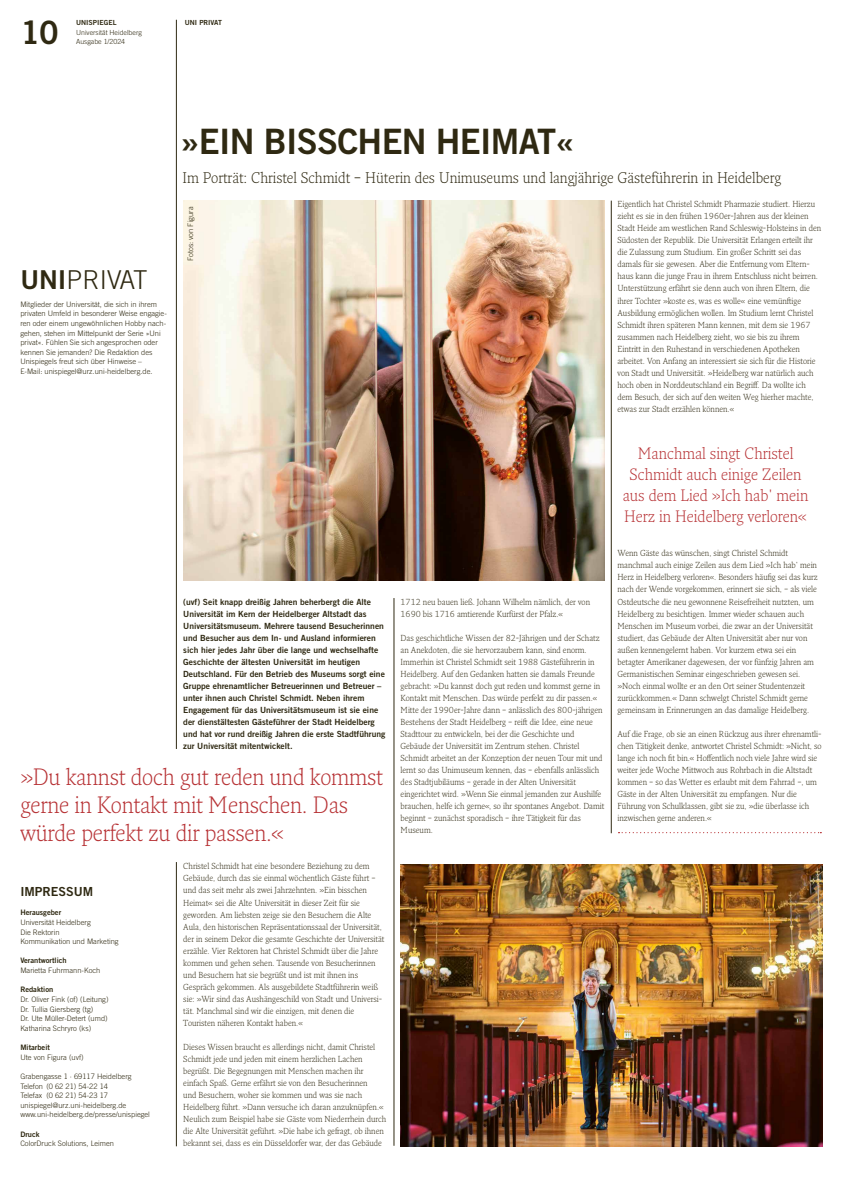
<style>
.page{position:relative;width:842px;height:1191px;background:#fff}
.page>*{position:absolute;margin:0;border:0;box-sizing:border-box;transform-origin:0 0}
.t1{font:35px "Trade Gothic LT Pro Bd 2";letter-spacing:-.02em;color:#2f2912}
.t2{font:32.2px "Trade Gothic LT Pro Bd 2";color:#2f2912}
.t3{font:300 26px "Trade Gothic LT Pro";color:#2f2912}
.t4{font:300 23px/28px "Fresco Pro";letter-spacing:-.01em;color:#b73235}
.t5{font:300 16px/21px "Fresco Pro";color:#b73235;text-align:center}
.t6{font:300 15px "Fresco Pro";color:#2f2912}
.t7{font:12.5px "Trade Gothic LT Std Bd 2";color:#2f2912}
.t8{font:300 8.5px/12px "Fresco Pro";color:#2f2912}
.t9{font:8.5px/12px "Trade Gothic LT Pro Bd 2";color:#2f2912}
.t10{font:300 7.5px/9.6px "Trade Gothic LT Std";color:#2f2912}
.t11{font:300 7.5px/9.6px "Trade Gothic LT Pro";color:#2f2912}
.t12{font:7.5px "Trade Gothic LT Std Bd 2";color:#2f2912}
.t13{font:300 7px/9.1px "Trade Gothic LT Pro";color:#2f2912}
.t14{font:7px "Trade Gothic LT Pro Bd 2";color:#2f2912}
.s1{font-family:"Trade Gothic LT Pro Bd 2";font-weight:400}
</style>
<div class="page">
<svg style="left:618px;top:832px;width:203px;height:1px"></svg>
<hr style="left:176px;top:20px;width:1px;height:729px;background:#2f2912">
<hr style="left:176px;top:862px;width:1px;height:284px;background:#2f2912">
<hr style="left:611px;top:201px;width:1px;height:632px;background:#2f2912">
<hr style="left:394px;top:598px;width:1px;height:547px;background:#2f2912">
<img style="left:183px;top:201px;width:421px;height:379px">
<img style="left:401px;top:865px;width:422px;height:281px">
<h2 class="t2" style="left:20px;top:12px;width:40px">10</h2>
<p class="t14" style="left:76px;top:19px;width:42px">UNISPIEGEL</p>
<p class="t13" style="left:76px;top:27px;width:67px">Universität Heidelberg<br>Ausgabe 1/2024</p>
<p class="t14" style="left:185px;top:19px;width:39px">UNI PRIVAT</p>
<h3 class="t3" style="left:20px;top:264px;width:129px"><span class="s1">UNI</span>PRIVAT</h3>
<p class="t11" style="left:20px;top:299px;width:148px">Mitglieder der Universität, die sich in ihrem privaten Umfeld in besonderer Weise engagie&shy;ren oder einem ungewöhnlichen Hobby nach&shy;gehen, stehen im Mittelpunkt der Serie »Uni privat«. Fühlen Sie sich angesprochen oder kennen Sie jemanden? Die Redaktion des Unispiegels freut sich über Hinweise –<br>E-Mail: unispiegel@urz.uni-heidelberg.de.</p>
<h1 class="t1" style="left:181px;top:120px;width:396px">»EIN BISSCHEN HEIMAT«</h1>
<h3 class="t6" style="left:183px;top:168px;width:600px">Im Porträt: Christel Schmidt – Hüterin des Unimuseums und langjährige Gästeführerin in Heidelberg</h3>
<p class="t11" style="left:186px;top:261px;width:56px;rotate:-90deg">Fotos: von Figura</p>
<p class="t8" style="left:617px;top:198px;width:205px">Eigentlich hat Christel Schmidt Pharmazie studiert. Hierzu zieht es sie in den frühen 1960er-Jahren aus der kleinen Stadt Heide am westlichen Rand Schleswig-Holsteins in den Südosten der Republik. Die Universität Erlangen erteilt ihr die Zulassung zum Studium. Ein großer Schritt sei das damals für sie gewesen. Aber die Entfernung vom Eltern&shy;haus kann die junge Frau in ihrem Entschluss nicht beirren.<br>Unterstützung erfährt sie denn auch von ihren Eltern, die ihrer Tochter »koste es, was es wolle« eine vernünftige Ausbildung ermöglichen wollen. Im Studium lernt Christel Schmidt ihren späteren Mann kennen, mit dem sie 1967 zusammen nach Heidelberg zieht, wo sie bis zu ihrem Eintritt in den Ruhestand in verschiedenen Apotheken arbeitet. Von Anfang an interessiert sie sich für die Historie von Stadt und Universität. »Heidelberg war natürlich auch hoch oben in Norddeutschland ein Begriff. Da wollte ich dem Besuch, der sich auf den weiten Weg hierher machte, etwas zur Stadt erzählen können.«</p>
<h3 class="t5" style="left:623px;top:442px;width:187px">Manchmal singt Christel<br>Schmidt auch einige Zeilen aus dem Lied »Ich hab' mein<br>Herz in Heidelberg verloren«</h3>
<p class="t9" style="left:183px;top:595px;width:204px">(uvf) Seit knapp dreißig Jahren beherbergt die Alte Universität im Kern der Heidelberger Altstadt das Universitätsmuseum. Mehrere tausend Besucherinnen und Besucher aus dem In- und Ausland informieren sich hier jedes Jahr über die lange und wechselhafte Geschichte der ältesten Universität im heutigen Deutschland. Für den Betrieb des Museums sorgt eine Gruppe ehrenamtlicher Betreuerinnen und Betreuer – unter ihnen auch Christel Schmidt. Neben ihrem Engagement für das Universitätsmuseum ist sie eine der dienstältesten Gästeführer der Stadt Heidelberg und hat vor rund dreißig Jahren die erste Stadtführung zur Universität mitentwickelt.</p>
<h3 class="t4" style="left:20px;top:762px;width:364px">»Du kannst doch gut reden und kommst gerne in Kontakt mit Menschen. Das würde perfekt zu dir passen.«</h3>
<h3 class="t7" style="left:20px;top:884px;width:74px">IMPRESSUM</h3>
<p class="t12" style="left:20px;top:908px;width:42px">Herausgeber</p>
<p class="t10" style="left:20px;top:917px;width:100px">Universität Heidelberg<br>Die Rektorin<br>Kommunikation und Marketing</p>
<p class="t12" style="left:20px;top:956px;width:48px">Verantwortlich</p>
<p class="t10" style="left:20px;top:965px;width:82px">Marietta Fuhrmann-Koch</p>
<p class="t12" style="left:20px;top:985px;width:34px">Redaktion</p>
<p class="t10" style="left:20px;top:994px;width:90px">Dr. Oliver Fink (of) (Leitung)<br>Dr. Tullia Giersberg (tg)<br>Dr. Ute Müller-Detert (umd)<br>Katharina Schryro (ks)</p>
<p class="t12" style="left:20px;top:1042px;width:31px">Mitarbeit</p>
<p class="t10" style="left:20px;top:1052px;width:65px">Ute von Figura (uvf)</p>
<p class="t10" style="left:20px;top:1071px;width:131px">Grabengasse 1 · 69117 Heidelberg Telefon (0 62 21) 54-22 14<br>Telefax (0 62 21) 54-23 17 unispiegel@urz.uni-heidelberg.de www.uni-heidelberg.de/presse/unispiegel</p>
<p class="t12" style="left:20px;top:1129px;width:21px">Druck</p>
<p class="t10" style="left:20px;top:1138px;width:95px">ColorDruck Solutions, Leimen</p>
<p class="t8" style="left:183px;top:860px;width:203px">Christel Schmidt hat eine besondere Beziehung zu dem Gebäude, durch das sie einmal wöchentlich Gäste führt – und das seit mehr als zwei Jahrzehnten. »Ein bisschen Heimat« sei die Alte Universität in dieser Zeit für sie geworden. Am liebsten zeige sie den Besuchern die Alte Aula, den historischen Repräsentationssaal der Universität, der in seinem Dekor die gesamte Geschichte der Universität erzähle. Vier Rektoren hat Christel Schmidt über die Jahre kommen und gehen sehen. Tausende von Besucherinnen und Besuchern hat sie begrüßt und ist mit ihnen ins Gespräch gekommen. Als ausgebildete Stadtführerin weiß sie: »Wir sind das Aushängeschild von Stadt und Universi&shy;tät. Manchmal sind wir die einzigen, mit denen die Touristen näheren Kontakt haben.«</p>
<p class="t8" style="left:183px;top:1040px;width:204px">Dieses Wissen braucht es allerdings nicht, damit Christel Schmidt jede und jeden mit einem herzlichen Lachen begrüßt. Die Begegnungen mit Menschen machen ihr einfach Spaß. Gerne erfährt sie von den Besucherinnen<br>und Besuchern, woher sie kommen und was sie nach Heidelberg führt. »Dann versuche ich daran anzuknüpfen.« Neulich zum Beispiel habe sie Gäste vom Niederrhein durch die Alte Universität geführt. »Die habe ich gefragt, ob ihnen bekannt sei, dass es ein Düsseldorfer war, der das Gebäude</p>
<p class="t8" style="left:401px;top:595px;width:191px">1712 neu bauen ließ. Johann Wilhelm nämlich, der von<br>1690 bis 1716 amtierende Kurfürst der Pfalz.«</p>
<p class="t8" style="left:401px;top:631px;width:205px">Das geschichtliche Wissen der 82-Jährigen und der Schatz an Anekdoten, die sie hervorzaubern kann, sind enorm.<br>Immerhin ist Christel Schmidt seit 1988 Gästeführerin in Heidelberg. Auf den Gedanken hatten sie damals Freunde gebracht: »Du kannst doch gut reden und kommst gerne in Kontakt mit Menschen. Das würde perfekt zu dir passen.« Mitte der 1990er-Jahre dann – anlässlich des 800-jährigen Bestehens der Stadt Heidelberg – reift die Idee, eine neue Stadttour zu entwickeln, bei der die Geschichte und Gebäude der Universität im Zentrum stehen. Christel Schmidt arbeitet an der Konzeption der neuen Tour mit und lernt so das Unimuseum kennen, das – ebenfalls anlässlich des Stadtjubiläums – gerade in der Alten Universität eingerichtet wird. »Wenn Sie einmal jemanden zur Aushilfe brauchen, helfe ich gerne«, so ihr spontanes Angebot. Damit beginnt – zunächst sporadisch – ihre Tätigkeit für das Museum.</p>
<p class="t8" style="left:617px;top:547px;width:202px">Wenn Gäste das wünschen, singt Christel Schmidt manchmal auch einige Zeilen aus dem Lied »Ich hab' mein Herz in Heidelberg verloren«. Besonders häufig sei das kurz nach der Wende vorgekommen, erinnert sie sich, – als viele Ostdeutsche die neu gewonnene Reisefreiheit nutzten, um Heidelberg zu besichtigen. Immer wieder schauen auch Menschen im Museum vorbei, die zwar an der Universität studiert, das Gebäude der Alten Universität aber nur von außen kennengelernt haben. Vor kurzem etwa sei ein betagter Amerikaner dagewesen, der vor fünfzig Jahren am Germanistischen Seminar eingeschrieben gewesen sei. »Noch einmal wollte er an den Ort seiner Studentenzeit zurückkommen.« Dann schwelgt Christel Schmidt gerne gemeinsam in Erinnerungen an das damalige Heidelberg.</p>
<p class="t8" style="left:617px;top:727px;width:206px">Auf die Frage, ob sie an einen Rückzug aus ihrer ehrenamtli&shy;chen Tätigkeit denke, antwortet Christel Schmidt: »Nicht, so lange ich noch fit bin.« Hoffentlich noch viele Jahre wird sie weiter jede Woche Mittwoch aus Rohrbach in die Altstadt kommen – so das Wetter es erlaubt mit dem Fahrrad –, um Gäste in der Alten Universität zu empfangen. Nur die Führung von Schulklassen, gibt sie zu, »die überlasse ich inzwischen gerne anderen.«</p>
</div>
